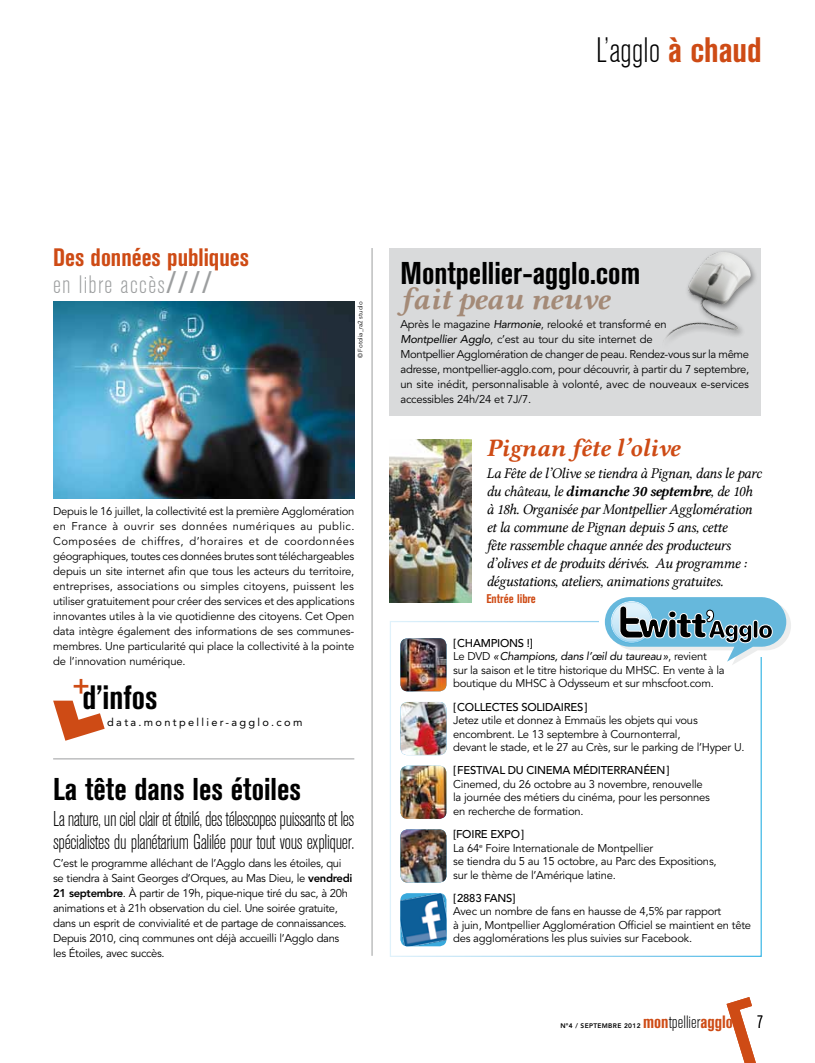
<style>
.page{position:relative;width:815px;height:1063px;background:#fff}
.page>*{position:absolute;margin:0;border:0;box-sizing:border-box;transform-origin:0 0}
.t1{font:300 condensed 35px "Akzidenz Grotesk BE";color:#000}
.t2{font:700 condensed 33.5px "Akzidenz Grotesk BE";color:#000}
.t3{font:700 condensed 33.5px "Akzidenz Grotesk BE";color:#ce4b15}
.t4{font:700 condensed 31.25px "Akzidenz Grotesk BE";color:#000}
.t5{font:31.25px "Lin Libertine BI";letter-spacing:-.01em;color:#a48a77}
.t6{font:700 condensed 25px/26.9px "Akzidenz Grotesk BE";color:#ce4b15}
.t7{font:25px "Lin Libertine BI";letter-spacing:-.01em;color:#ce4b15}
.t8{font:300 condensed 21.25px/22.5px "Akzidenz Grotesk BE";letter-spacing:-.02em;color:#000;scale:.93 1}
.t9{font:700 condensed 17.75px "Akzidenz Grotesk BE";color:#ce4b15}
.t10{font:300 condensed 17.75px "Akzidenz Grotesk BE";color:#000}
.t11{font:15px/18px "Lin Libertine I";letter-spacing:-.03em;color:#000}
.t12{font:15px "Lin Libertine BI";letter-spacing:-.03em;color:#000}
.t13{font:700 condensed 12.5px "Akzidenz Grotesk BE";color:#ce4b15}
.t14{font:11.25px/15px "Avenir";letter-spacing:-.02em;color:#000}
.t15{font:500 11.25px "Avenir";letter-spacing:-.02em;color:#000}
.t16{font:11px "Avenir";letter-spacing:.21em;color:#000}
.t17{font:800 6.62px "Avenir";letter-spacing:.05em;color:#000}
.t18{font:6.25px "Avenir";color:#000}
.s1{font-weight:700;color:#ce4b15}
.s2{font-weight:300;color:#9c9e9f}
.s3{font-weight:400;font-stretch:normal;font-size:31.25px;color:#9c9e9f}
.s4{font-weight:800}
.s5{font-style:italic}
.s6{font-family:"Lin Libertine I"}
.s7{font-weight:500}
.s8{font-weight:300;color:#000}
</style>
<div class="page">
<svg style="left:727px;top:997px;width:29px;height:66px"></svg>
<div style="left:390px;top:248px;width:371px;height:167px;background:#d9dadb"></div>
<hr style="left:53px;top:759px;width:301px;height:1px;background:#9c9e9f">
<hr style="left:372px;top:248px;width:1px;height:708px;background:#9c9e9f">
<img style="left:400px;top:638px;width:46px;height:53px">
<img style="left:400px;top:702px;width:46px;height:53px">
<img style="left:400px;top:766px;width:46px;height:53px">
<img style="left:400px;top:829px;width:46px;height:54px">
<img style="left:400px;top:893px;width:46px;height:53px">
<svg style="left:605px;top:597px;width:186px;height:68px"></svg>
<img style="left:390px;top:440px;width:81px;height:162px">
<img style="left:666px;top:252px;width:86px;height:87px">
<img style="left:53px;top:302px;width:301px;height:197px">
<svg style="left:53px;top:701px;width:52px;height:40px"></svg>
<h1 class="t1" style="left:596px;top:31px;width:167px">L’agglo <span class="s1">à chaud</span></h1>
<h3 class="t6" style="left:53px;top:245px;width:197px">Des données publiques <span class="s2">en libre accès</span><span class="s3">////</span></h3>
<p class="t18" style="left:357px;top:358px;width:58px;rotate:-90deg">© Fotolia_ra2 studio</p>
<p class="t14" style="left:53px;top:504px;width:303px;text-align:justify">Depuis le 16 juillet, la collectivité est la première Agglomération en France à ouvrir ses données numériques au public.<br>Composées de chiffres, d’horaires et de coordonnées géographiques, toutes ces données brutes sont téléchargeables depuis un site internet afin que tous les acteurs du territoire, entreprises, associations ou simples citoyens, puissent les utiliser gratuitement pour créer des services et des applications innovantes utiles à la vie quotidienne des citoyens. Cet Open data intègre également des informations de ses communes&shy;membres. Une particularité qui place la collectivité à la pointe de l’innovation numérique.</p>
<h2 class="t2" style="left:82px;top:678px;width:77px">d’infos</h2>
<p class="t16" style="left:107px;top:716px;width:197px">data.montpellier-agglo.com</p>
<h2 class="t3" style="left:73px;top:665px;width:18px">+</h2>
<h3 class="t4" style="left:53px;top:772px;width:250px">La tête dans les étoiles</h3>
<h3 class="t8" style="left:53px;top:808px;width:325px">La nature, un ciel clair et étoilé, des télescopes puissants et les spécialistes du planétarium Galilée pour tout vous expliquer.</h3>
<p class="t14" style="left:53px;top:856px;width:301px">C’est le programme alléchant de l’Agglo dans les étoiles, qui se tiendra à Saint Georges d’Orques, au Mas Dieu, le <span class="s4">vendredi 21 septembre</span>. À partir de 19h, pique-nique tiré du sac, à 20h animations et à 21h observation du ciel. Une soirée gratuite, dans un esprit de convivialité et de partage de connaissances.<br>Depuis 2010, cinq communes ont déjà accueilli l’Agglo dans les Étoiles, avec succès.</p>
<h3 class="t4" style="left:401px;top:255px;width:241px">Montpellier-agglo.com</h3>
<h3 class="t5" style="left:401px;top:277px;width:210px">fait peau neuve</h3>
<p class="t14" style="left:400px;top:317px;width:350px">Après le magazine <span class="s5">Harmonie</span>, relooké et transformé en<br><span class="s5">Montpellier Agglo</span>, c’est au tour du site internet de<br>Montpellier Agglomération de changer de peau. Rendez-vous sur la même adresse, montpellier-agglo.com, pour découvrir, à partir du 7 septembre, un site inédit, personnalisable à volonté, avec de nouveaux e-services accessibles 24h/24 et 7J/7.</p>
<h3 class="t7" style="left:486px;top:430px;width:195px">Pignan fête l’olive</h3>
<h3 class="t11" style="left:486px;top:464px;width:277px">La Fête de l’Olive se tiendra à Pignan, dans le parc</h3>
<h3 class="t12" style="left:486px;top:481px;width:268px"><span class="s6">du château, le</span> dimanche 30 septembre<span class="s6">, de 10h</span></h3>
<h3 class="t11" style="left:486px;top:500px;width:267px">à 18h. Organisée par Montpellier Agglomération et la commune de Pignan depuis 5 ans, cette<br>fête rassemble chaque année des producteurs d’olives et de produits dérivés. Au programme : dégustations, ateliers, animations gratuites.</h3>
<p class="t13" style="left:486px;top:592px;width:51px">Entrée libre</p>
<p class="t14" style="left:453px;top:637px;width:273px;line-height:13.5px"><span class="s7">[CHAMPIONS !]<br></span>Le DVD <span class="s5">«Champions, dans l’œil du taureau»</span>, revient<br>sur la saison et le titre historique du MHSC. En vente à la boutique du MHSC à Odysseum et sur mhscfoot.com.</p>
<p class="t15" style="left:453px;top:700px;width:136px">[COLLECTES SOLIDAIRES]</p>
<p class="t14" style="left:453px;top:714px;width:293px;line-height:13.5px">Jetez utile et donnez à Emmaüs les objets qui vous encombrent. Le 13 septembre à Cournonterral,<br>devant le stade, et le 27 au Crès, sur le parking de l’Hyper U.</p>
<p class="t15" style="left:453px;top:764px;width:218px">[FESTIVAL DU CINEMA MÉDITERRANÉEN]</p>
<p class="t14" style="left:453px;top:778px;width:258px;line-height:13.5px">Cinemed, du 26 octobre au 3 novembre, renouvelle la journée des métiers du cinéma, pour les personnes en recherche de formation.</p>
<p class="t14" style="left:453px;top:828px;width:265px;line-height:13.5px"><span class="s7">[FOIRE EXPO]<br></span>La 64<sup>e</sup> Foire Internationale de Montpellier<br>se tiendra du 5 au 15 octobre, au Parc des Expositions, sur le thème de l’Amérique latine.</p>
<p class="t15" style="left:453px;top:891px;width:64px">[2883 FANS]</p>
<p class="t14" style="left:453px;top:905px;width:300px;line-height:13.5px">Avec un nombre de fans en hausse de 4,5% par rapport<br>à juin, Montpellier Agglomération Officiel se maintient en tête des agglomérations les plus suivies sur Facebook.</p>
<p class="t17" style="left:560px;top:1021px;width:82px">N°4 / septembre 2012</p>
<h3 class="t9" style="left:643px;top:1011px;width:91px">mon<span class="s8">tpellier</span>agglo</h3>
<h3 class="t10" style="left:757px;top:1012px;width:8px">7</h3>
</div>
